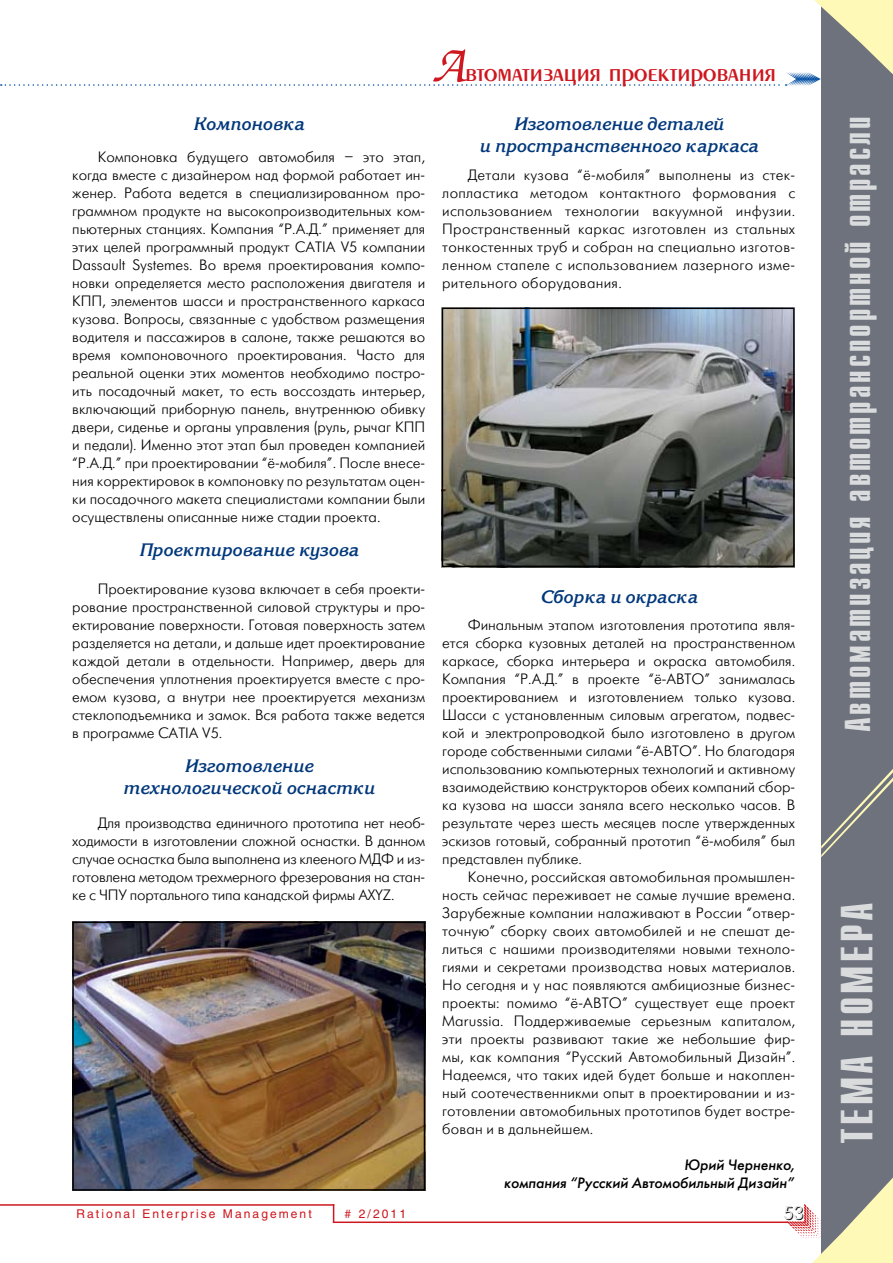
<style>
.page{position:relative;width:893px;height:1263px;background:#fff}
.page>*{position:absolute;margin:0;border:0;box-sizing:border-box;transform-origin:0 0}
.t1{font:700 45px "Compact C";letter-spacing:.08em;color:#d9dbdc}
.t2{font:700 36px "Compact C";letter-spacing:.08em;color:#d9dbdc}
.t3{font:27px "Penta Demi";color:#ce171e}
.t4{font:italic 700 18px/21.6px "Korinna C";color:#00377b;text-align:center}
.t5{font:18px "Futuris Shadow C";color:#000}
.t6{font:15px/18px "Futuris Light C";color:#000;text-align:justify}
.t7{font:italic 15px/18px "Futuris C";color:#000;text-align:right}
.t8{font:12px "Helios";letter-spacing:.17em;color:#ce171e}
.s1{font-family:"Zapf Chancery C";font-size:54px}
</style>
<div class="page">
<hr style="left:0;top:1204px;width:334px;height:2px;background:#ce171e">
<svg style="left:333px;top:1206px;width:1px;height:15px"></svg>
<hr style="left:333px;top:1221px;width:455px;height:2px;background:#ce171e">
<div style="left:821px;top:0;width:72px;height:1263px;background:#6e727d"></div>
<svg style="left:821px;top:769px;width:72px;height:88px"></svg>
<svg style="left:0;top:0;width:893px;height:86px"></svg>
<svg style="left:779px;top:1177px;width:114px;height:86px"></svg>
<img style="left:75px;top:924px;width:347px;height:264px">
<div style="left:72px;top:921px;width:353px;height:270px;border:2px solid #000"></div>
<img style="left:445px;top:310px;width:347px;height:254px">
<div style="left:442px;top:307px;width:353px;height:260px;border:2px solid #000"></div>
<h3 class="t3" style="left:432px;top:59px;width:346px"><span class="s1">А</span>втоматизация проектирования</h3>
<p class="t4" style="left:193px;top:114px;width:112px">Компоновка</p>
<p class="t6" style="left:72px;top:148px;width:354px;text-indent:26px">Компоновка будущего автомобиля – это этап, когда вместе с дизайнером над формой работает ин&shy;женер. Работа ведется в специализированном про&shy;граммном продукте на высокопроизводительных ком&shy;пьютерных станциях. Компания “Р.А.Д.” применяет для этих целей программный продукт CATIA V5 компании Dassault Systemes. Во время проектирования компо&shy;новки определяется место расположения двигателя и КПП, элементов шасси и пространственного каркаса кузова. Вопросы, связанные с удобством размещения водителя и пассажиров в салоне, также решаются во время компоновочного проектирования. Часто для реальной оценки этих моментов необходимо постро&shy;ить посадочный макет, то есть воссоздать интерьер, включающий приборную панель, внутреннюю обивку двери, сиденье и органы управления (руль, рычаг КПП и педали). Именно этот этап был проведен компанией “Р.А.Д.” при проектировании “ё-мобиля”. После внесе&shy;ния корректировок в компоновку по результатам оцен&shy;ки посадочного макета специалистами компании были осуществлены описанные ниже стадии проекта.</p>
<p class="t4" style="left:139px;top:540px;width:221px">Проектирование кузова</p>
<p class="t6" style="left:72px;top:580px;width:354px;text-indent:26px">Проектирование кузова включает в себя проекти&shy;рование пространственной силовой структуры и про&shy;ектирование поверхности. Готовая поверхность затем разделяется на детали, и дальше идет проектирование каждой детали в отдельности. Например, дверь для обеспечения уплотнения проектируется вместе с про&shy;емом кузова, а внутри нее проектируется механизм стеклоподъемника и замок. Вся работа также ведется в программе CATIA V5.</p>
<p class="t4" style="left:123px;top:756px;width:253px">Изготовление технологической оснастки</p>
<p class="t6" style="left:72px;top:814px;width:354px;text-indent:26px">Для производства единичного прототипа нет необ&shy;ходимости в изготовлении сложной оснастки. В данном случае оснастка была выполнена из клееного МДФ и из&shy;готовлена методом трехмерного фрезерования на стан&shy;ке с ЧПУ портального типа канадской фирмы AXYZ.</p>
<p class="t4" style="left:479px;top:114px;width:281px">Изготовление деталей<br>и пространственного каркаса</p>
<p class="t6" style="left:442px;top:166px;width:354px;text-indent:26px">Детали кузова “ё-мобиля” выполнены из стек&shy;лопластика методом контактного формования с использованием технологии вакуумной инфузии.<br>Пространственный каркас изготовлен из стальных тонкостенных труб и собран на специально изготов&shy;ленном стапеле с использованием лазерного изме&shy;рительного оборудования.</p>
<p class="t4" style="left:540px;top:587px;width:159px">Сборка и окраска</p>
<p class="t6" style="left:442px;top:616px;width:354px;text-indent:26px">Финальным этапом изготовления прототипа явля&shy;ется сборка кузовных деталей на пространственном каркасе, сборка интерьера и окраска автомобиля.<br>Компания “Р.А.Д.” в проекте “ё-АВТО” занималась проектированием и изготовлением только кузова.<br>Шасси с установленным силовым агрегатом, подвес&shy;кой и электропроводкой было изготовлено в другом городе собственными силами “ё-АВТО”. Но благодаря использованию компьютерных технологий и активному взаимодействию конструкторов обеих компаний сбор&shy;ка кузова на шасси заняла всего несколько часов. В результате через шесть месяцев после утвержденных эскизов готовый, собранный прототип “ё-мобиля” был представлен публике.</p>
<p class="t6" style="left:442px;top:868px;width:354px;text-indent:26px">Конечно, российская автомобильная промышлен&shy;ность сейчас переживает не самые лучшие времена.<br>Зарубежные компании налаживают в России “отвер&shy;точную” сборку своих автомобилей и не спешат де&shy;литься с нашими производителями новыми техноло&shy;гиями и секретами производства новых материалов.<br>Но сегодня и у нас появляются амбициозные бизнес&shy;проекты: помимо “ё-АВТО” существует еще проект Marussia. Поддерживаемые серьезным капиталом, эти проекты развивают такие же небольшие фир&shy;мы, как компания “Русский Автомобильный Дизайн”.<br>Надеемся, что таких идей будет больше и накоплен&shy;ный соотечественникми опыт в проектировании и из&shy;готовлении автомобильных прототипов будет востре&shy;бован и в дальнейшем.</p>
<p class="t7" style="left:504px;top:1156px;width:292px">Юрий Черненко,<br>компания “Русский Автомобильный Дизайн”</p>
<p class="t8" style="left:77px;top:1207px;width:237px">Rational Enterprise Management</p>
<p class="t5" style="left:784px;top:1204px;width:21px">53</p>
<p class="t8" style="left:345px;top:1207px;width:63px"># 2/2011</p>
<h2 class="t2" style="left:840px;top:732px;width:617px;rotate:-90deg">Автоматизация автотранспортной отрасли</h2>
<h1 class="t1" style="left:835px;top:1144px;width:244px;rotate:-90deg">ТЕМА НОМЕРА</h1>
</div>
